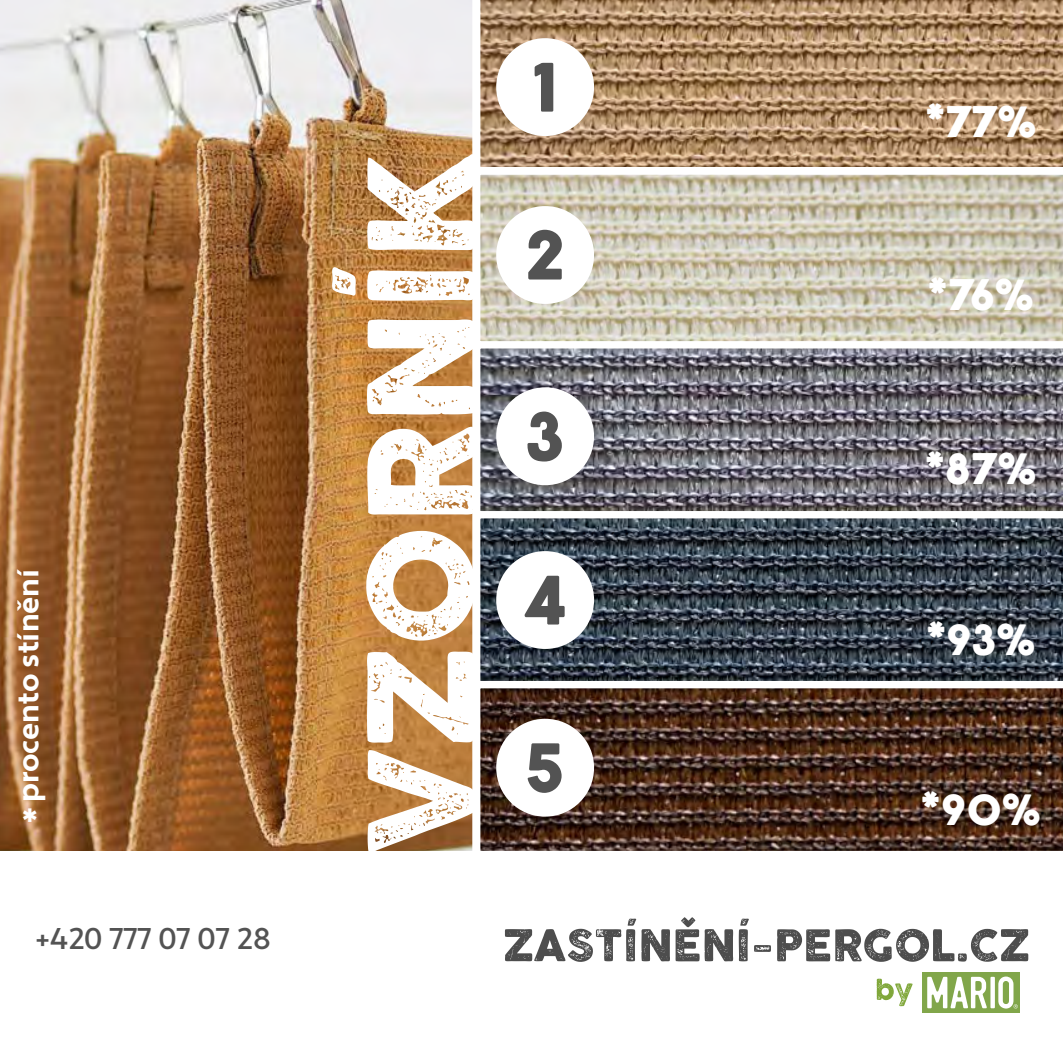
<style>
.page{position:relative;width:1063px;height:1063px;background:#fff}
.page>*{position:absolute;margin:0;border:0;box-sizing:border-box;transform-origin:0 0}
.t1{font:142.5px "COCOGOOSELETTERPRESS";color:#fff}
.t2{font:65.75px "COCOGOOSE";color:#535353}
.t3{font:41.25px "COCOGOOSE";color:#fff}
.t4{font:700 30px "Apertura";color:#fff}
.t5{font:500 30px "Apertura";color:#535353}
</style>
<div class="page">
<img style="left:0;top:0;width:472px;height:850px">
<svg style="left:480px;top:0;width:583px;height:167px;background:#ae8b68"></svg>
<svg style="left:480px;top:174px;width:583px;height:168px;background:#cbc5b1"></svg>
<svg style="left:480px;top:348px;width:583px;height:163px;background:#737179"></svg>
<svg style="left:480px;top:518px;width:583px;height:163px;background:#39424d"></svg>
<svg style="left:480px;top:688px;width:583px;height:163px;background:#4b3023"></svg>
<div style="left:496px;top:719px;width:98px;height:98px;background:#fff;border-radius:50%"></div>
<div style="left:496px;top:551px;width:98px;height:98px;background:#fff;border-radius:50%"></div>
<div style="left:496px;top:387px;width:98px;height:98px;background:#fff;border-radius:50%"></div>
<div style="left:496px;top:206px;width:98px;height:98px;background:#fff;border-radius:50%"></div>
<div style="left:496px;top:38px;width:98px;height:98px;background:#fff;border-radius:50%"></div>
<svg style="left:505px;top:919px;width:165px;height:43px"></svg>
<svg style="left:676px;top:917px;width:57px;height:44px"></svg>
<svg style="left:739px;top:919px;width:32px;height:42px"></svg>
<svg style="left:777px;top:929px;width:251px;height:33px"></svg>
<svg style="left:877px;top:979px;width:36px;height:27px"></svg>
<div style="left:923px;top:972px;width:97px;height:41px;background:#81a64a"></div>
<svg style="left:927px;top:977px;width:91px;height:32px"></svg>
<p class="t4" style="left:10px;top:822px;width:255px;rotate:-90deg">* procento stínění</p>
<p class="t5" style="left:35px;top:921px;width:237px">+420 777 07 07 28</p>
<h1 class="t1" style="left:341px;top:854px;width:703px;rotate:-90deg">VZORNÍK</h1>
<h2 class="t2" style="left:533px;top:38px;width:26px">1</h2>
<h2 class="t2" style="left:524px;top:206px;width:44px">2</h2>
<h2 class="t2" style="left:525px;top:387px;width:41px">3</h2>
<h2 class="t2" style="left:524px;top:551px;width:45px">4</h2>
<h2 class="t2" style="left:525px;top:719px;width:41px">5</h2>
<p class="t3" style="left:925px;top:91px;width:113px">*77%</p>
<p class="t3" style="left:928px;top:264px;width:108px">*76%</p>
<p class="t3" style="left:925px;top:438px;width:113px">*87%</p>
<p class="t3" style="left:926px;top:609px;width:111px">*93%</p>
<p class="t3" style="left:921px;top:778px;width:121px">*90%</p>
</div>
